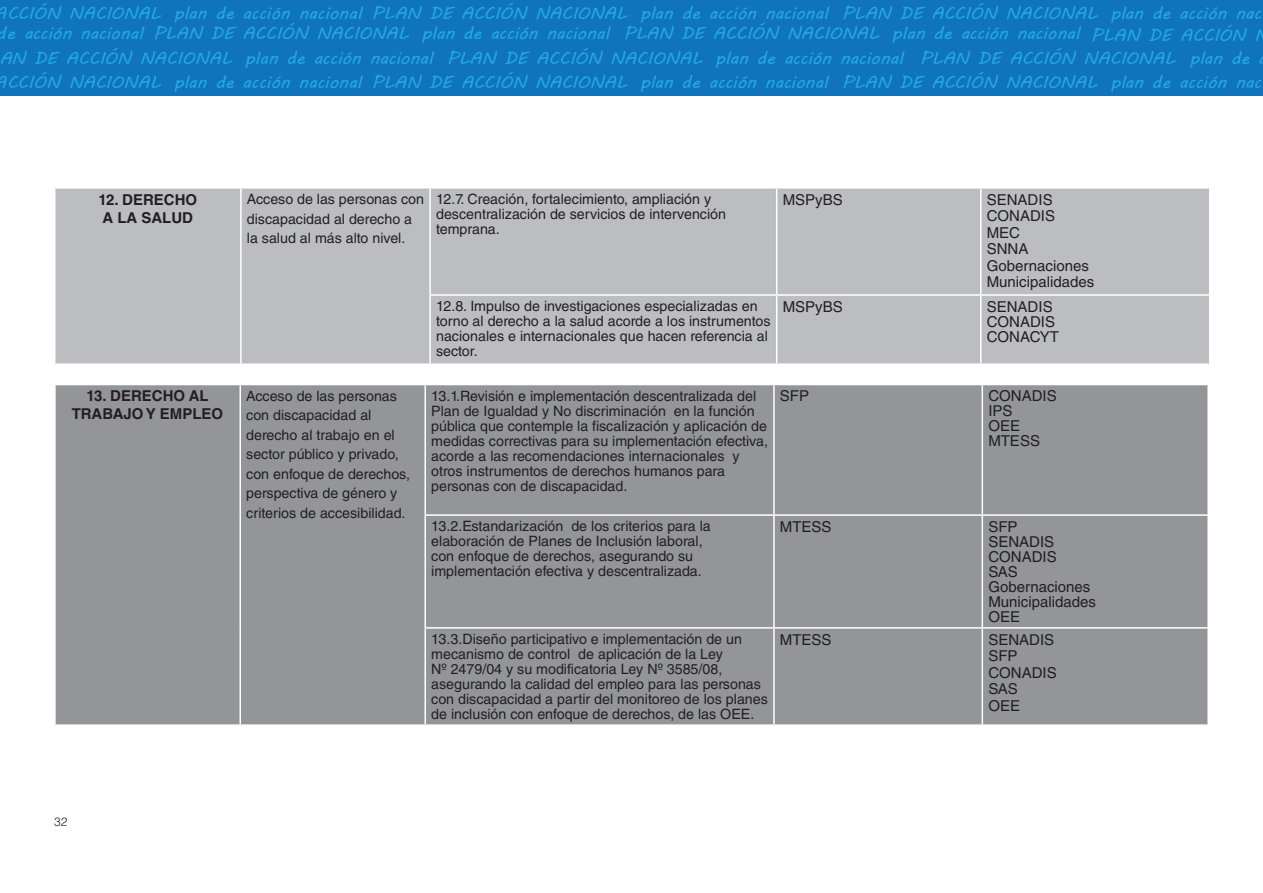
<style>
.page{position:relative;width:1263px;height:893px;background:#fff}
.page>*{position:absolute;margin:0;border:0;box-sizing:border-box;transform-origin:0 0}
.t1{font:16.95px/20px "MV Boli";color:#24aae1;scale:1.04 1}
.t2{font:15px "Helvetica LT Std";color:#231f20}
.t3{font:700 15px/18px "Helvetica LT Std";color:#231f20;text-align:center}
.t4{font:14.25px/15px "Helvetica LT Std";color:#231f20}
.t5{font:300 12px "Helvetica LT Std";color:#231f20}
</style>
<div class="page">
<div style="left:0;top:0;width:587px;height:96px;background:#1074bc"></div>
<div style="left:580px;top:0;width:683px;height:96px;background:#1074bc"></div>
<div style="left:56px;top:189px;width:1153px;height:174px;background:#bcbdc0"></div>
<hr style="left:240px;top:189px;width:2px;height:106px;background:#fff">
<hr style="left:429px;top:189px;width:2px;height:105px;background:#fff">
<hr style="left:776px;top:189px;width:1px;height:105px;background:#fff">
<hr style="left:980px;top:189px;width:1px;height:105px;background:#fff">
<hr style="left:240px;top:295px;width:2px;height:68px;background:#fff">
<hr style="left:429px;top:294px;width:348px;height:2px;background:#fff">
<hr style="left:429px;top:296px;width:2px;height:67px;background:#fff">
<hr style="left:777px;top:294px;width:204px;height:2px;background:#fff">
<hr style="left:776px;top:296px;width:1px;height:67px;background:#fff">
<hr style="left:981px;top:294px;width:229px;height:2px;background:#fff">
<hr style="left:980px;top:296px;width:1px;height:67px;background:#fff">
<div style="left:56px;top:385px;width:1151px;height:339px;background:#939598"></div>
<hr style="left:239px;top:385px;width:2px;height:130px;background:#fff">
<hr style="left:424px;top:385px;width:2px;height:129px;background:#fff">
<hr style="left:773px;top:385px;width:2px;height:129px;background:#fff">
<hr style="left:981px;top:385px;width:2px;height:129px;background:#fff">
<hr style="left:239px;top:515px;width:2px;height:113px;background:#fff">
<hr style="left:424px;top:514px;width:350px;height:2px;background:#fff">
<hr style="left:424px;top:516px;width:2px;height:111px;background:#fff">
<hr style="left:774px;top:514px;width:208px;height:2px;background:#fff">
<hr style="left:773px;top:516px;width:2px;height:111px;background:#fff">
<hr style="left:982px;top:514px;width:227px;height:2px;background:#fff">
<hr style="left:981px;top:516px;width:2px;height:111px;background:#fff">
<hr style="left:239px;top:628px;width:2px;height:96px;background:#fff">
<hr style="left:424px;top:627px;width:350px;height:2px;background:#fff">
<hr style="left:424px;top:629px;width:2px;height:95px;background:#fff">
<hr style="left:774px;top:627px;width:208px;height:2px;background:#fff">
<hr style="left:773px;top:629px;width:2px;height:95px;background:#fff">
<hr style="left:982px;top:627px;width:227px;height:2px;background:#fff">
<hr style="left:981px;top:629px;width:2px;height:95px;background:#fff">
<p class="t1" style="left:-5px;top:2px;width:1219px">ACCIÓN NACIONAL plan de acción nacional PLAN DE ACCIÓN NACIONAL plan de acción nacional PLAN DE ACCIÓN NACIONAL plan de acción nac de acción nacional PLAN DE ACCIÓN NACIONAL plan de acción nacional PLAN DE ACCIÓN NACIONAL plan de acción nacional</p>
<p class="t1" style="left:-5px;top:46px;width:1219px;line-height:23.5px">AN DE ACCIÓN NACIONAL plan de acción nacional PLAN DE ACCIÓN NACIONAL plan de acción nacional<br>ACCIÓN NACIONAL plan de acción nacional PLAN DE ACCIÓN NACIONAL plan de acción nacional PLAN DE ACCIÓN NACIONAL plan de acción nac</p>
<p class="t1" style="left:1189px;top:23px;width:77px;line-height:23px;text-indent:-98px">PLAN DE ACCIÓN N plan de</p>
<p class="t1" style="left:920px;top:48px;width:247px">PLAN DE ACCIÓN NACIONAL</p>
<p class="t3" style="left:98px;top:190px;width:100px">12. DERECHO</p>
<p class="t3" style="left:102px;top:208px;width:92px">A LA SALUD</p>
<p class="t4" style="left:247px;top:189px;width:179px;line-height:19.5px">Acceso de las personas con discapacidad al derecho a la salud al más alto nivel.</p>
<p class="t4" style="left:436px;top:192px;width:291px">12.7. Creación, fortalecimiento, ampliación y descentralización de servicios de intervención temprana.</p>
<p class="t2" style="left:783px;top:191px;width:62px">MSPyBS</p>
<p class="t2" style="left:987px;top:191px;width:67px">SENADIS</p>
<p class="t2" style="left:987px;top:207px;width:70px">CONADIS</p>
<p class="t2" style="left:987px;top:224px;width:35px">MEC</p>
<p class="t2" style="left:987px;top:240px;width:43px">SNNA</p>
<p class="t2" style="left:987px;top:257px;width:104px">Gobernaciones</p>
<p class="t2" style="left:987px;top:273px;width:109px">Municipalidades</p>
<p class="t4" style="left:436px;top:299px;width:336px">12.8. Impulso de investigaciones especializadas en torno al derecho a la salud acorde a los instrumentos nacionales e internacionales que hacen referencia al sector.</p>
<p class="t2" style="left:783px;top:298px;width:62px">MSPyBS</p>
<p class="t2" style="left:987px;top:298px;width:67px">SENADIS</p>
<p class="t2" style="left:987px;top:313px;width:70px">CONADIS</p>
<p class="t2" style="left:987px;top:328px;width:74px">CONACYT</p>
<p class="t3" style="left:72px;top:387px;width:153px">13. DERECHO AL<br>TRABAJO Y EMPLEO</p>
<p class="t4" style="left:246px;top:386px;width:165px;line-height:19.5px">Acceso de las personas con discapacidad al derecho al trabajo en el sector público y privado, con enfoque de derechos, perspectiva de género y criterios de accesibilidad.</p>
<p class="t4" style="left:431px;top:388px;width:338px">13.1.Revisión e implementación descentralizada del Plan de Igualdad y No discriminación en la función pública que contemple la fiscalización y aplicación de medidas correctivas para su implementación efectiva, acorde a las recomendaciones internacionales y otros instrumentos de derechos humanos para personas con de discapacidad.</p>
<p class="t2" style="left:780px;top:387px;width:31px">SFP</p>
<p class="t2" style="left:988px;top:387px;width:70px">CONADIS</p>
<p class="t2" style="left:988px;top:402px;width:26px">IPS</p>
<p class="t2" style="left:988px;top:417px;width:33px">OEE</p>
<p class="t2" style="left:988px;top:432px;width:53px">MTESS</p>
<p class="t4" style="left:431px;top:519px;width:281px">13.2.Estandarización de los criterios para la elaboración de Planes de Inclusión laboral, con enfoque de derechos, asegurando su implementación efectiva y descentralizada.</p>
<p class="t2" style="left:780px;top:518px;width:53px">MTESS</p>
<p class="t2" style="left:988px;top:518px;width:31px">SFP</p>
<p class="t2" style="left:988px;top:533px;width:67px">SENADIS</p>
<p class="t2" style="left:988px;top:548px;width:70px">CONADIS</p>
<p class="t2" style="left:988px;top:563px;width:31px">SAS</p>
<p class="t2" style="left:988px;top:578px;width:104px">Gobernaciones</p>
<p class="t2" style="left:988px;top:593px;width:109px">Municipalidades</p>
<p class="t2" style="left:988px;top:608px;width:33px">OEE</p>
<p class="t5" style="left:54px;top:814px;width:15px">32</p>
<p class="t4" style="left:431px;top:632px;width:338px">13.3.Diseño participativo e implementación de un mecanismo de control de aplicación de la Ley<br>Nº 2479/04 y su modificatoria Ley Nº 3585/08, asegurando la calidad del empleo para las personas con discapacidad a partir del monitoreo de los planes de inclusión con enfoque de derechos, de las OEE.</p>
<p class="t2" style="left:780px;top:631px;width:53px">MTESS</p>
<p class="t2" style="left:988px;top:631px;width:67px">SENADIS</p>
<p class="t2" style="left:988px;top:647px;width:31px">SFP</p>
<p class="t2" style="left:988px;top:664px;width:70px">CONADIS</p>
<p class="t2" style="left:988px;top:680px;width:31px">SAS</p>
<p class="t2" style="left:988px;top:697px;width:33px">OEE</p>
</div>
